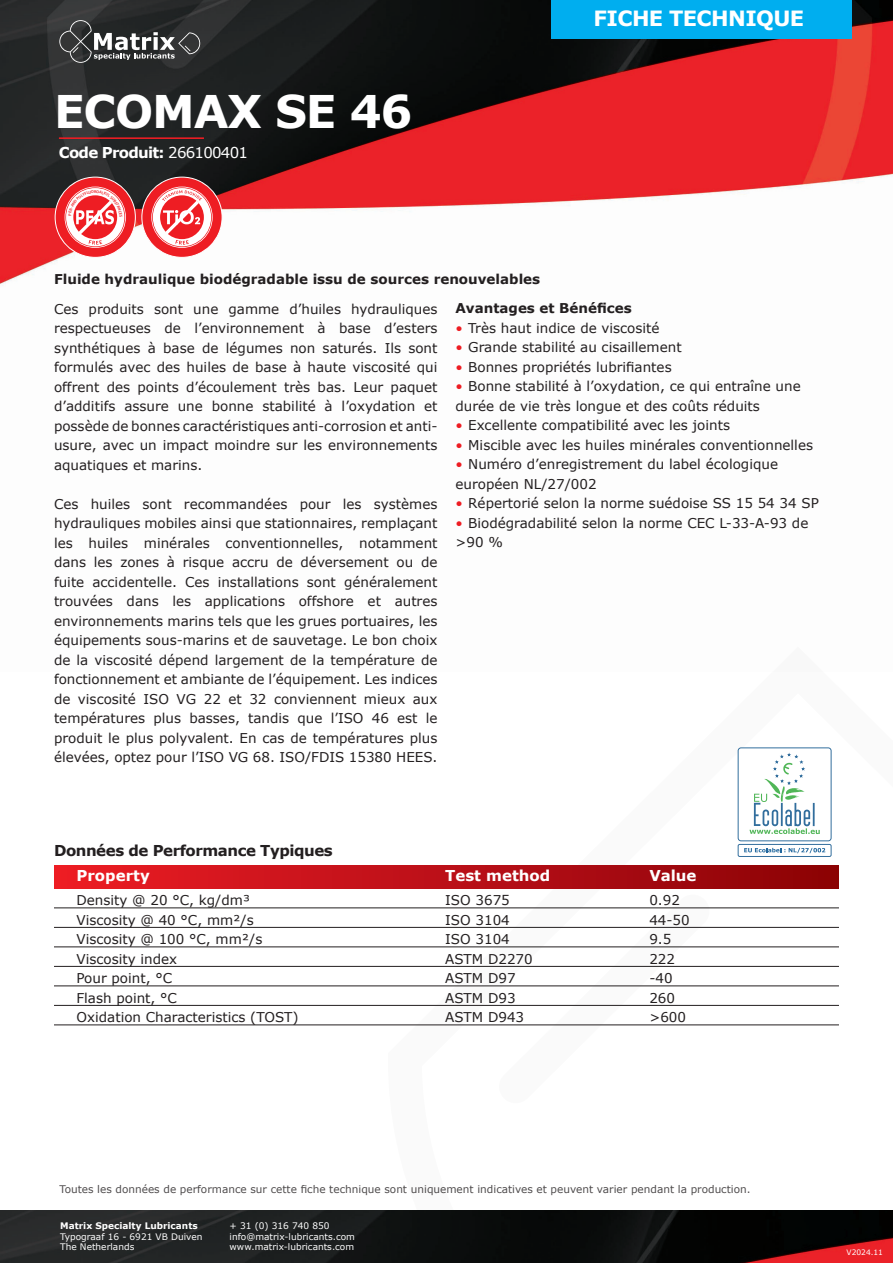
<style>
.page{position:relative;width:893px;height:1263px;background:#fff}
.page>*{position:absolute;margin:0;border:0;box-sizing:border-box;transform-origin:0 0}
.t1{font:700 45px "Verdana";letter-spacing:-.025em;color:#fff}
.t2{font:700 21px "Verdana";letter-spacing:-.03em;color:#fff}
.t3{font:700 15px "Verdana";letter-spacing:-.03em;color:#231f20}
.t4{font:700 15px "Verdana";color:#fff}
.t5{font:700 15px "Verdana";letter-spacing:-.05em;color:#fff}
.t6{font:13.5px/19.5px "Verdana";color:#231f20}
.t7{font:700 13.5px "Verdana";color:#231f20}
.t8{font:10.5px "Verdana";color:#231f20}
.t9{font:9px/10.5px "Verdana";color:#fff}
.t10{font:700 9px "Verdana";color:#fff}
.t11{font:7.5px "Verdana";color:#fff}
.s1{font-weight:400}
.s2{color:#ee1d23}
</style>
<div class="page">
<img style="left:0;top:0;width:893px;height:284px">
<svg style="left:388px;top:747px;width:505px;height:464px"></svg>
<div style="left:551px;top:0;width:301px;height:38px;background:#00aeef"></div>
<svg style="left:59px;top:20px;width:141px;height:43px;background:#505152"></svg>
<img style="left:0;top:1211px;width:893px;height:52px">
<div style="left:54px;top:866px;width:785px;height:23px;background:linear-gradient(to right,#ec1d26,#8a0207)"></div>
<hr style="left:54px;top:908px;width:785px;height:1px;background:#231f20">
<hr style="left:54px;top:927px;width:785px;height:1px;background:#231f20">
<hr style="left:54px;top:947px;width:785px;height:1px;background:#231f20">
<hr style="left:54px;top:966px;width:785px;height:1px;background:#231f20">
<hr style="left:54px;top:986px;width:785px;height:1px;background:#231f20">
<hr style="left:54px;top:1005px;width:785px;height:1px;background:#231f20">
<hr style="left:54px;top:1025px;width:785px;height:1px;background:#231f20">
<div style="left:738px;top:748px;width:93px;height:93px;background:#fff;border-radius:3px"></div>
<div style="left:738px;top:748px;width:93px;height:93px;border:1px solid #326e9d;border-radius:3px"></div>
<div style="left:738px;top:844px;width:93px;height:12px;background:#fff;border-radius:2px"></div>
<div style="left:738px;top:844px;width:93px;height:13px;border:1px solid #326e9d;border-radius:2px"></div>
<svg style="left:749px;top:752px;width:71px;height:82px"></svg>
<hr style="left:813px;top:803px;width:2px;height:23px;background:#326e9d">
<svg style="left:744px;top:848px;width:81px;height:5px"></svg>
<hr style="left:59px;top:137px;width:145px;height:2px;background:#ee1d23">
<svg style="left:55px;top:177px;width:168px;height:81px"></svg>
<h1 class="t1" style="left:54px;top:83px;width:360px">ECOMAX SE 46</h1>
<p class="t5" style="left:59px;top:143px;width:191px">Code Produit: <span class="s1">266100401</span></p>
<p class="t7" style="left:54px;top:270px;width:488px">Fluide hydraulique biodégradable issu de sources renouvelables</p>
<h2 class="t2" style="left:594px;top:5px;width:212px">FICHE TECHNIQUE</h2>
<p class="t6" style="left:54px;top:299px;width:385px;text-align:justify">Ces produits sont une gamme d’huiles hydrauliques respectueuses de l’environnement à base d’esters synthétiques à base de légumes non saturés. Ils sont formulés avec des huiles de base à haute viscosité qui offrent des points d’écoulement très bas. Leur paquet d’additifs assure une bonne stabilité à l’oxydation et possède de bonnes caractéristiques anti-corrosion et anti&shy;usure, avec un impact moindre sur les environnements aquatiques et marins.</p>
<p class="t6" style="left:54px;top:494px;width:385px;text-align:justify">Ces huiles sont recommandées pour les systèmes hydrauliques mobiles ainsi que stationnaires, remplaçant les huiles minérales conventionnelles, notamment dans les zones à risque accru de déversement ou de fuite accidentelle. Ces installations sont généralement trouvées dans les applications offshore et autres environnements marins tels que les grues portuaires, les équipements sous-marins et de sauvetage. Le bon choix de la viscosité dépend largement de la température de fonctionnement et ambiante de l’équipement. Les indices de viscosité ISO VG 22 et 32 conviennent mieux aux températures plus basses, tandis que l’ISO 46 est le produit le plus polyvalent. En cas de températures plus élevées, optez pour l’ISO VG 68. ISO/FDIS 15380 HEES.</p>
<p class="t7" style="left:455px;top:300px;width:178px">Avantages et Bénéfices</p>
<p class="t6" style="left:455px;top:318px;width:206px"><span class="s2">•</span> Très haut indice de viscosité</p>
<p class="t6" style="left:455px;top:338px;width:228px"><span class="s2">•</span> Grande stabilité au cisaillement</p>
<p class="t6" style="left:455px;top:357px;width:218px"><span class="s2">•</span> Bonnes propriétés lubrifiantes</p>
<p class="t6" style="left:455px;top:377px;width:347px"><span class="s2">•</span> Bonne stabilité à l’oxydation, ce qui entraîne une durée de vie très longue et des coûts réduits</p>
<p class="t6" style="left:455px;top:416px;width:276px"><span class="s2">•</span> Excellente compatibilité avec les joints</p>
<p class="t6" style="left:455px;top:435px;width:359px"><span class="s2">•</span> Miscible avec les huiles minérales conventionnelles</p>
<p class="t6" style="left:455px;top:455px;width:324px"><span class="s2">•</span> Numéro d’enregistrement du label écologique européen NL/27/002</p>
<p class="t6" style="left:455px;top:494px;width:365px"><span class="s2">•</span> Répertorié selon la norme suédoise SS 15 54 34 SP</p>
<p class="t6" style="left:455px;top:513px;width:354px"><span class="s2">•</span> Biodégradabilité selon la norme CEC L-33-A-93 de &gt;90 %</p>
<p class="t3" style="left:54px;top:841px;width:280px">Données de Performance Typiques</p>
<p class="t4" style="left:76px;top:866px;width:75px">Property</p>
<p class="t4" style="left:445px;top:866px;width:107px">Test method</p>
<p class="t4" style="left:649px;top:866px;width:49px">Value</p>
<p class="t6" style="left:76px;top:891px;width:175px">Density @ 20 °C, kg/dm³</p>
<p class="t6" style="left:445px;top:891px;width:66px">ISO 3675</p>
<p class="t6" style="left:649px;top:891px;width:32px">0.92</p>
<p class="t6" style="left:76px;top:910px;width:179px">Viscosity @ 40 °C, mm²/s</p>
<p class="t6" style="left:445px;top:910px;width:66px">ISO 3104</p>
<p class="t6" style="left:649px;top:910px;width:42px">44-50</p>
<p class="t6" style="left:76px;top:930px;width:187px">Viscosity @ 100 °C, mm²/s</p>
<p class="t6" style="left:445px;top:930px;width:66px">ISO 3104</p>
<p class="t6" style="left:649px;top:930px;width:24px">9.5</p>
<p class="t6" style="left:76px;top:949px;width:102px">Viscosity index</p>
<p class="t6" style="left:445px;top:949px;width:89px">ASTM D2270</p>
<p class="t6" style="left:649px;top:949px;width:27px">222</p>
<p class="t6" style="left:76px;top:969px;width:97px">Pour point, °C</p>
<p class="t6" style="left:445px;top:969px;width:72px">ASTM D97</p>
<p class="t6" style="left:649px;top:969px;width:25px">-40</p>
<p class="t6" style="left:76px;top:988px;width:102px">Flash point, °C</p>
<p class="t6" style="left:445px;top:988px;width:72px">ASTM D93</p>
<p class="t6" style="left:649px;top:988px;width:27px">260</p>
<p class="t6" style="left:76px;top:1007px;width:224px">Oxidation Characteristics (TOST)</p>
<p class="t6" style="left:445px;top:1007px;width:81px">ASTM D943</p>
<p class="t6" style="left:649px;top:1007px;width:38px">&gt;600</p>
<p class="t8" style="left:59px;top:1183px;width:693px">Toutes les données de performance sur cette fiche technique sont uniquement indicatives et peuvent varier pendant la production.</p>
<p class="t10" style="left:60px;top:1220px;width:139px">Matrix Specialty Lubricants</p>
<p class="t9" style="left:60px;top:1231px;width:144px">Typograaf 16 - 6921 VB Duiven<br>The Netherlands</p>
<p class="t9" style="left:230px;top:1221px;width:127px">+ 31 (0) 316 740 850 info@matrix-lubricants.com www.matrix-lubricants.com</p>
<p class="t11" style="left:847px;top:1247px;width:38px">V2024.11</p>
</div>
